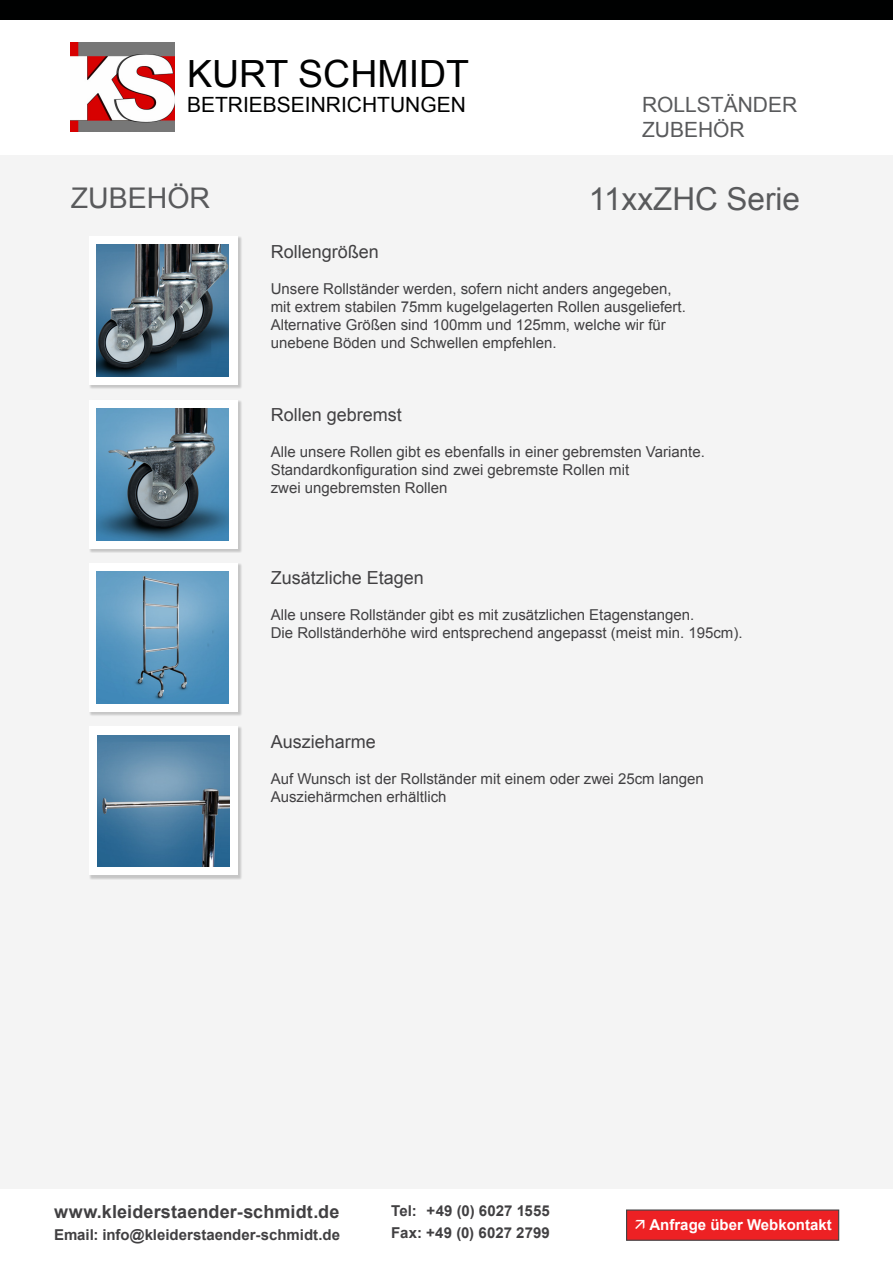
<style>
.page{position:relative;width:893px;height:1263px;background:#fff}
.page>*{position:absolute;margin:0;border:0;box-sizing:border-box;transform-origin:0 0}
.t1{font:37.5px "Arial";color:#000101}
.t2{font:31.5px "Arial";color:#595a5c}
.t3{font:28.5px "Arial";color:#595a5c}
.t4{font:21px "Arial";color:#000101}
.t5{font:21px/25.2px "Arial";color:#595a5c}
.t6{font:18px "Arial";color:#414042}
.t7{font:700 18px "Arial";letter-spacing:.005em;color:#414042}
.t8{font:15px/18px "Arial";color:#414042}
.t9{font:700 15px/22.2px "Arial";color:#414042}
.t10{font:700 15px "Arial";color:#fff}
</style>
<div class="page">
<img style="left:71px;top:43px;width:103px;height:89px">
<div style="left:0;top:155px;width:893px;height:1033px;background:#f4f4f4"></div>
<div style="left:0;top:0;width:893px;height:19px;background:#000101"></div>
<div style="left:626px;top:1209px;width:213px;height:32px;background:#ed2124;border:1px solid #414042"></div>
<div style="left:89px;top:726px;width:153px;height:154px;background:#000;opacity:.19"></div>
<div style="left:89px;top:726px;width:149px;height:149px;background:#fff"></div>
<div style="left:89px;top:563px;width:153px;height:154px;background:#000;opacity:.19"></div>
<div style="left:89px;top:563px;width:149px;height:149px;background:#fff"></div>
<div style="left:89px;top:399px;width:153px;height:154px;background:#000;opacity:.19"></div>
<div style="left:89px;top:400px;width:149px;height:148px;background:#fff"></div>
<div style="left:89px;top:236px;width:153px;height:154px;background:#000;opacity:.19"></div>
<div style="left:89px;top:236px;width:149px;height:149px;background:#fff"></div>
<img style="left:97px;top:245px;width:132px;height:132px">
<img style="left:97px;top:735px;width:132px;height:132px">
<img style="left:97px;top:408px;width:132px;height:132px">
<img style="left:97px;top:572px;width:132px;height:131px">
<h1 class="t1" style="left:187px;top:49px;width:283px">KURT SCHMIDT</h1>
<h3 class="t4" style="left:187px;top:91px;width:280px">BETRIEBSEINRICHTUNGEN</h3>
<h3 class="t3" style="left:71px;top:180px;width:141px">ZUBEHÖR</h3>
<h3 class="t5" style="left:642px;top:92px;width:157px">ROLLSTÄNDER<br>ZUBEHÖR</h3>
<h2 class="t2" style="left:589px;top:178px;width:213px">11xxZHC Serie</h2>
<p class="t6" style="left:271px;top:239px;width:110px">Rollengrößen</p>
<p class="t8" style="left:271px;top:279px;width:417px">Unsere Rollständer werden, sofern nicht anders angegeben, mit extrem stabilen 75mm kugelgelagerten Rollen ausgeliefert.<br>Alternative Größen sind 100mm und 125mm, welche wir für unebene Böden und Schwellen empfehlen.</p>
<p class="t6" style="left:271px;top:403px;width:133px">Rollen gebremst</p>
<p class="t8" style="left:271px;top:443px;width:436px">Alle unsere Rollen gibt es ebenfalls in einer gebremsten Variante.<br>Standardkonfiguration sind zwei gebremste Rollen mit<br>zwei ungebremsten Rollen</p>
<p class="t6" style="left:271px;top:566px;width:155px">Zusätzliche Etagen</p>
<p class="t8" style="left:271px;top:606px;width:473px">Alle unsere Rollständer gibt es mit zusätzlichen Etagenstangen.<br>Die Rollständerhöhe wird entsprechend angepasst (meist min. 195cm).</p>
<p class="t6" style="left:271px;top:730px;width:107px">Auszieharme</p>
<p class="t8" style="left:271px;top:770px;width:435px">Auf Wunsch ist der Rollständer mit einem oder zwei 25cm langen<br>Ausziehärmchen erhältlich</p>
<p class="t7" style="left:54px;top:1199px;width:287px">www.kleiderstaender-schmidt.de</p>
<p class="t9" style="left:54px;top:1224px;width:288px">Email: info@kleiderstaender-schmidt.de</p>
<p class="t9" style="left:391px;top:1200px;width:160px">Tel: +49 (0) 6027 1555<br>Fax: +49 (0) 6027 2799</p>
<p class="t10" style="left:649px;top:1214px;width:184px">Anfrage über Webkontakt</p>
</div>
